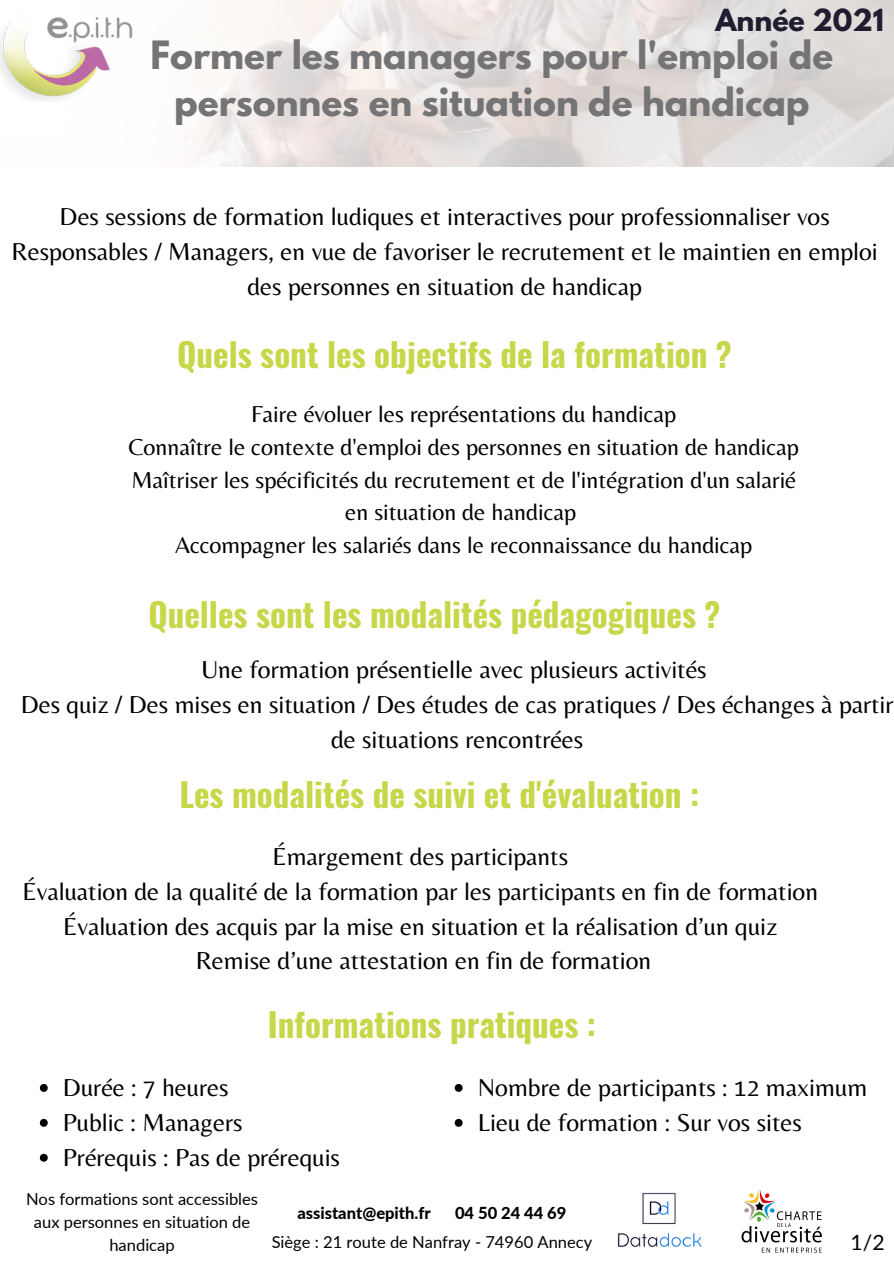
<style>
.page{position:relative;width:894px;height:1264px;background:#fff}
.page>*{position:absolute;margin:0;border:0;box-sizing:border-box;transform-origin:0 0}
.t1{font:700 34.5px/47.2px "League Spartan";color:#747376;text-align:center}
.t2{font:700 33px "Oswald";color:#c7d749}
.t3{font:700 27px "League Spartan";color:#221c30}
.t4{font:25.5px/35px "Belleza";color:#000;text-align:center}
.t5{font:24px/32.7px "Belleza";color:#000;text-align:center}
.t6{font:21.15px "Lato";color:#000}
.t7{font:16.5px/23.1px "Lato";color:#000;text-align:center}
.t8{font:800 16.5px "Lato";color:#000}
</style>
<div class="page">
<svg style="left:40px;top:1084px;width:8px;height:7px"></svg>
<svg style="left:40px;top:1118px;width:8px;height:8px"></svg>
<svg style="left:40px;top:1153px;width:8px;height:8px"></svg>
<svg style="left:454px;top:1084px;width:8px;height:7px"></svg>
<svg style="left:454px;top:1118px;width:8px;height:8px"></svg>
<img style="left:617px;top:1192px;width:85px;height:55px">
<img style="left:741px;top:1190px;width:81px;height:63px">
<img style="left:0;top:0;width:200px;height:102px">
<p class="t3" style="left:715px;top:7px;width:170px">Année 2021</p>
<p class="t1" style="left:150px;top:36px;width:684px">Former les managers pour l'emploi de personnes en situation de handicap</p>
<p class="t4" style="left:12px;top:198px;width:867px">Des sessions de formation ludiques et interactives pour professionnaliser vos<br>Responsables / Managers, en vue de favoriser le recrutement et le maintien en emploi des personnes en situation de handicap</p>
<p class="t2" style="left:177px;top:329px;width:556px">Quels sont les objectifs de la formation ?</p>
<p class="t5" style="left:251px;top:397px;width:426px">Faire évoluer les représentations du handicap</p>
<p class="t5" style="left:128px;top:430px;width:671px">Connaître le contexte d'emploi des personnes en situation de handicap</p>
<p class="t5" style="left:131px;top:462px;width:666px">Maîtriser les spécificités du recrutement et de l'intégration d'un salarié en situation de handicap</p>
<p class="t5" style="left:175px;top:528px;width:578px">Accompagner les salariés dans le reconnaissance du handicap</p>
<p class="t2" style="left:148px;top:588px;width:573px">Quelles sont les modalités pédagogiques ?</p>
<p class="t4" style="left:201px;top:651px;width:506px">Une formation présentielle avec plusieurs activités</p>
<p class="t4" style="left:21px;top:686px;width:874px">Des quiz / Des mises en situation / Des études de cas pratiques / Des échanges à partir de situations rencontrées</p>
<p class="t2" style="left:179px;top:768px;width:521px">Les modalités de suivi et d'évaluation :</p>
<p class="t4" style="left:272px;top:838px;width:297px">Émargement des participants</p>
<p class="t4" style="left:22px;top:873px;width:797px">Évaluation de la qualité de la formation par les participants en fin de formation</p>
<p class="t4" style="left:63px;top:908px;width:715px">Évaluation des acquis par la mise en situation et la réalisation d’un quiz</p>
<p class="t4" style="left:196px;top:943px;width:457px">Remise d’une attestation en fin de formation</p>
<p class="t2" style="left:268px;top:998px;width:329px">Informations pratiques :</p>
<p class="t4" style="left:63px;top:1069px;width:167px">Durée : 7 heures</p>
<p class="t4" style="left:63px;top:1104px;width:181px">Public : Managers</p>
<p class="t4" style="left:63px;top:1139px;width:278px">Prérequis : Pas de prérequis</p>
<p class="t4" style="left:477px;top:1069px;width:391px">Nombre de participants : 12 maximum</p>
<p class="t4" style="left:477px;top:1104px;width:325px">Lieu de formation : Sur vos sites</p>
<p class="t7" style="left:26px;top:1186px;width:233px">Nos formations sont accessibles aux personnes en situation de handicap</p>
<p class="t8" style="left:297px;top:1202px;width:135px">assistant@epith.fr</p>
<p class="t8" style="left:455px;top:1202px;width:113px">04 50 24 44 69</p>
<p class="t7" style="left:271px;top:1229px;width:322px">Siège : 21 route de Nanfray - 74960 Annecy</p>
<p class="t6" style="left:850px;top:1228px;width:36px">1/2</p>
</div>
